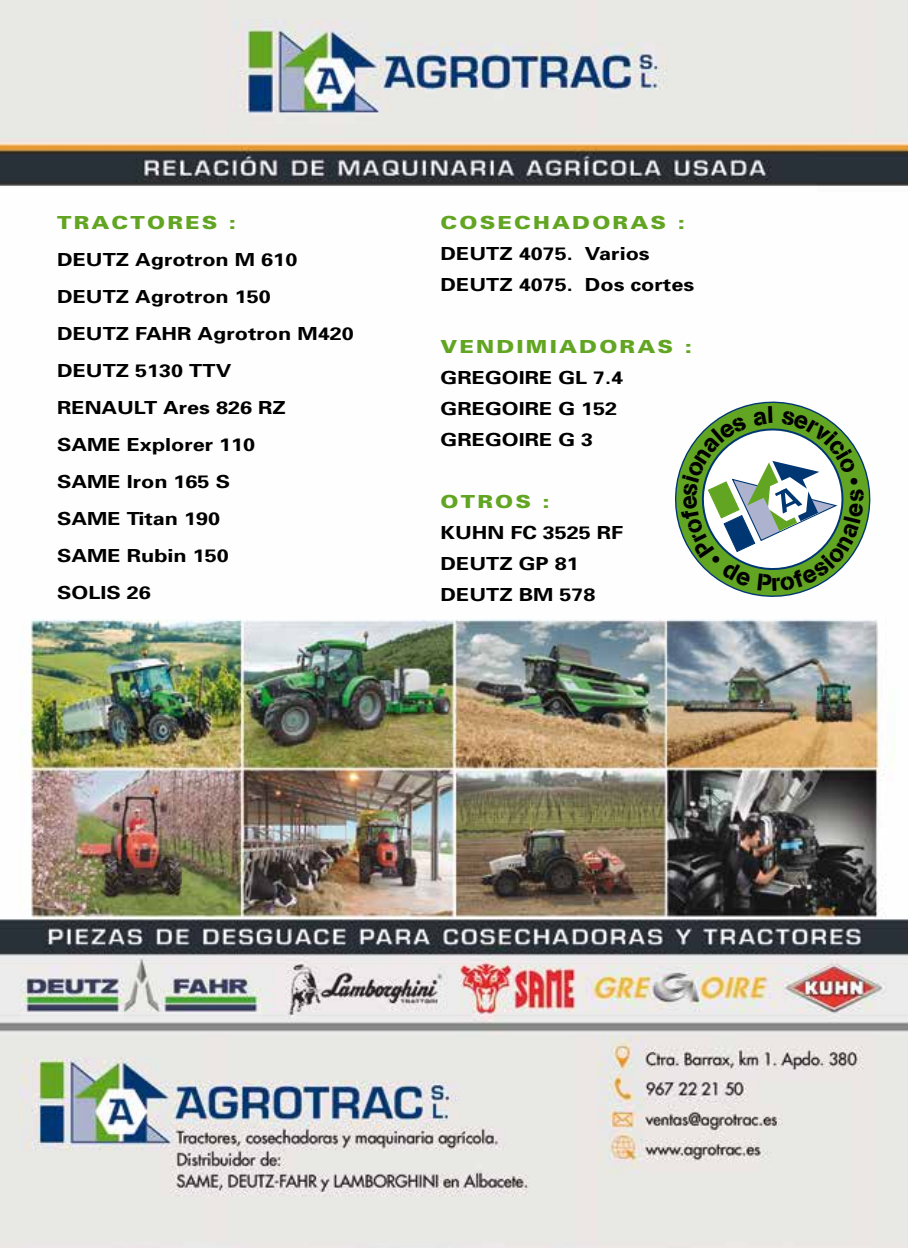
<style>
.page{position:relative;width:908px;height:1248px;background:#fff}
.page>*{position:absolute;margin:0;border:0;box-sizing:border-box;transform-origin:0 0}
.t1{font:23.8px "AG Book Stencil";color:#000}
.t2{font:700 18px/37px "Univers";color:#000;scale:1.2 1}
.t3{font:900 18px "Univers";letter-spacing:.1em;color:#62a522;scale:1.2 1}
</style>
<div class="page">
<img style="left:0;top:0;width:907px;height:1247px">
<svg style="left:661px;top:389px;width:221px;height:220px"></svg>
<svg style="left:681px;top:406px;width:182px;height:185px"></svg>
<p class="t3" style="left:57px;top:211px;width:150px">TRACTORES :</p>
<p class="t2" style="left:57px;top:241px;width:249px">DEUTZ Agrotron M 610<br>DEUTZ Agrotron 150<br>DEUTZ FAHR Agrotron M420<br>DEUTZ 5130 TTV<br>RENAULT Ares 826 RZ<br>SAME Explorer 110<br>SAME Iron 165 S<br>SAME Titan 190<br>SAME Rubin 150<br>SOLIS 26</p>
<p class="t3" style="left:440px;top:211px;width:205px">COSECHADORAS :</p>
<p class="t2" style="left:440px;top:237px;width:213px;line-height:31px">DEUTZ 4075. Varios<br>DEUTZ 4075. Dos cortes</p>
<p class="t3" style="left:440px;top:335px;width:211px">VENDIMIADORAS :</p>
<p class="t2" style="left:440px;top:361px;width:154px;line-height:31px">GREGOIRE GL 7.4<br>GREGOIRE G 152<br>GREGOIRE G 3</p>
<p class="t3" style="left:440px;top:490px;width:92px">OTROS :</p>
<p class="t2" style="left:440px;top:516px;width:154px;line-height:31px">KUHN FC 3525 RF<br>DEUTZ GP 81<br>DEUTZ BM 578</p>
<h1 class="t1" style="left:840px;top:502px;width:15px;rotate:-90deg">s</h1>
</div>
